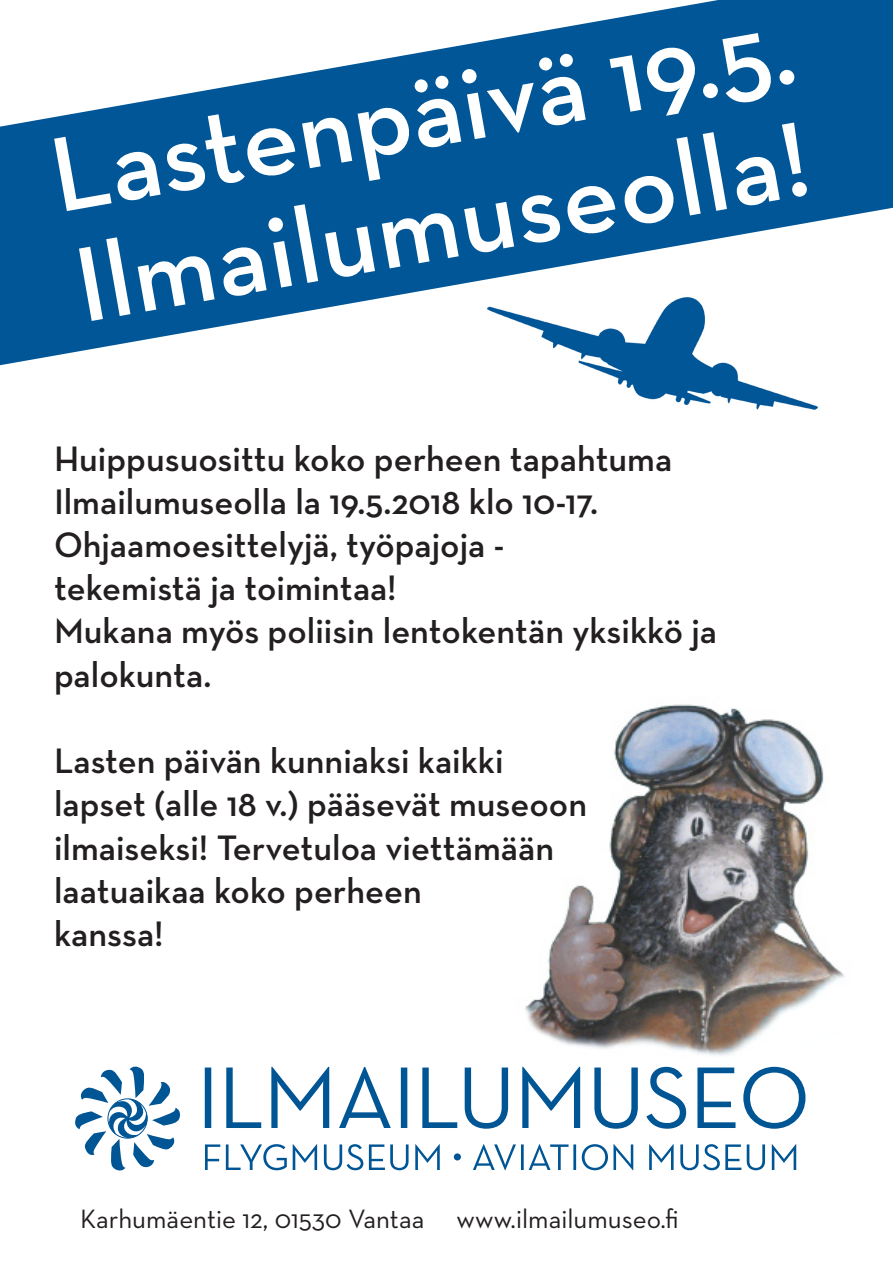
<style>
.page{position:relative;width:893px;height:1263px;background:#fff}
.page>*{position:absolute;margin:0;border:0;box-sizing:border-box;transform-origin:0 0}
.t1{font:600 108px "Neutra Text";color:#fff}
.t2{font:600 36px/43.2px "Neutra Text";color:#231f20}
.t3{font:27px "Neutra Text";color:#231f20}
</style>
<div class="page">
<img style="left:522px;top:704px;width:322px;height:399px">
<svg style="left:205px;top:1144px;width:591px;height:26px"></svg>
<svg style="left:205px;top:1067px;width:600px;height:62px"></svg>
<svg style="left:75px;top:1066px;width:105px;height:105px"></svg>
<img style="left:584px;top:365px;width:234px;height:45px">
<svg style="left:0;top:0;width:893px;height:365px;fill:#005696"></svg>
<p class="t1" style="left:40px;top:111px;width:755px;rotate:-10deg">Lastenpäivä 19.5.</p>
<p class="t1" style="left:65px;top:221px;width:745px;rotate:-10deg">Ilmailumuseolla!</p>
<p class="t2" style="left:54px;top:436px;width:620px">Huippusuosittu koko perheen tapahtuma<br>Ilmailumuseolla la 19.5.2018 klo 10-17.<br>Ohjaamoesittelyjä, työpajoja -</p>
<p class="t2" style="left:54px;top:566px;width:344px">tekemistä ja toimintaa!</p>
<p class="t2" style="left:54px;top:609px;width:665px">Mukana myös poliisin lentokentän yksikkö ja palokunta.</p>
<p class="t2" style="left:54px;top:738px;width:451px">Lasten päivän kunniaksi kaikki</p>
<p class="t2" style="left:54px;top:782px;width:535px">lapset (alle 18 v.) pääsevät museoon</p>
<p class="t2" style="left:54px;top:825px;width:502px">ilmaiseksi! Tervetuloa viettämään</p>
<p class="t2" style="left:54px;top:868px;width:369px">laatuaikaa koko perheen</p>
<p class="t2" style="left:54px;top:911px;width:111px">kanssa!</p>
<p class="t3" style="left:80px;top:1202px;width:600px">Karhumäentie 12, 01530 Vantaa www.ilmailumuseo.fi</p>
</div>
